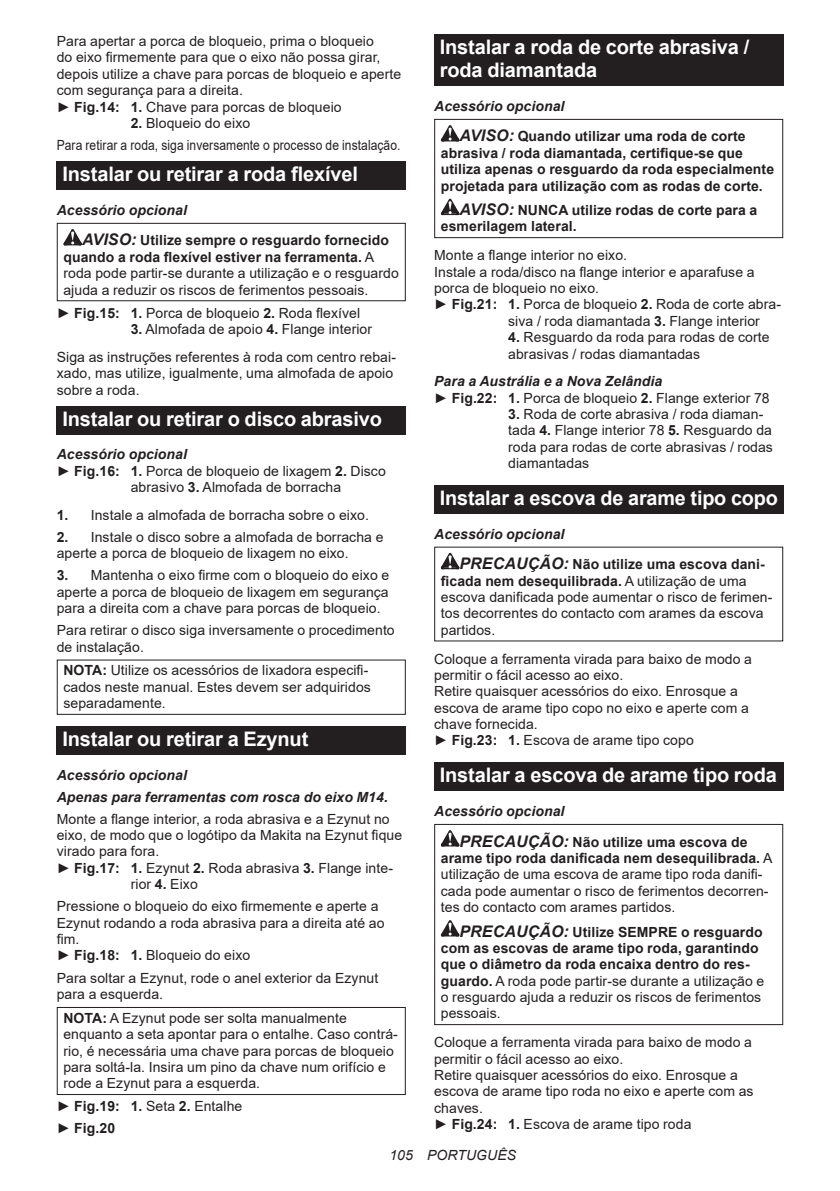
<style>
.page{position:relative;width:840px;height:1191px;background:#fff}
.page>*{position:absolute;margin:0;border:0;box-sizing:border-box;transform-origin:0 0}
.t1{font:700 20px/23.4px "Arial";letter-spacing:-.01em;color:#fff}
.t2{font:14px/16.4px "Arial";letter-spacing:.005em;color:#231f20}
.t3{font:700 14px/16.4px "Arial";letter-spacing:.005em;color:#231f20}
.t4{font:italic 700 14px/22px "Arial";letter-spacing:.005em;color:#231f20}
.t5{font:italic 14px "Arial";letter-spacing:.005em;color:#231f20}
.s1{font-weight:700}
.s2{font-style:italic}
.s3{font-style:italic;font-size:16px}
.s4{font-weight:400}
.s5{font-weight:700;font-style:italic}
</style>
<div class="page">
<div style="left:57px;top:161px;width:348px;height:29px;background:#231f20"></div>
<svg style="left:63px;top:229px;width:19px;height:16px"></svg>
<div style="left:57px;top:223px;width:348px;height:78px;border:1px solid #231f20"></div>
<div style="left:57px;top:406px;width:348px;height:28px;background:#231f20"></div>
<div style="left:57px;top:659px;width:348px;height:56px;border:1px solid #231f20"></div>
<div style="left:57px;top:726px;width:348px;height:28px;background:#231f20"></div>
<div style="left:57px;top:1007px;width:348px;height:88px;border:1px solid #231f20"></div>
<div style="left:434px;top:34px;width:348px;height:52px;background:#231f20"></div>
<svg style="left:440px;top:125px;width:19px;height:16px"></svg>
<svg style="left:440px;top:199px;width:19px;height:16px"></svg>
<div style="left:434px;top:119px;width:348px;height:119px;border:1px solid #231f20"></div>
<div style="left:434px;top:485px;width:348px;height:29px;background:#231f20"></div>
<svg style="left:440px;top:553px;width:19px;height:16px"></svg>
<div style="left:434px;top:762px;width:348px;height:29px;background:#231f20"></div>
<svg style="left:440px;top:830px;width:19px;height:16px"></svg>
<svg style="left:440px;top:920px;width:19px;height:16px"></svg>
<div style="left:434px;top:824px;width:348px;height:201px;border:1px solid #231f20"></div>
<p class="t2" style="left:57px;top:33px;width:346px">Para apertar a porca de bloqueio, prima o bloqueio<br>do eixo firmemente para que o eixo não possa girar, depois utilize a chave para porcas de bloqueio e aperte com segurança para a direita.<br>► <span class="s1">Fig.14: 1.</span> Chave para porcas de bloqueio</p>
<p class="t2" style="left:57px;top:112px;width:345px;line-height:22px;text-indent:74px"><span class="s1">2.</span> Bloqueio do eixo<br>Para retirar a roda, siga inversamente o processo de instalação.</p>
<h1 class="t1" style="left:62px;top:163px;width:297px">Instalar ou retirar a roda flexível</h1>
<p class="t3" style="left:82px;top:195px;width:308px;line-height:30.6px;text-indent:-25px"><span class="s2">Acessório opcional<br></span><span class="s3">AVISO:</span> Utilize sempre o resguardo fornecido</p>
<p class="t2" style="left:63px;top:249px;width:337px"><span class="s1">quando a roda flexível estiver na ferramenta.</span> A roda pode partir-se durante a utilização e o resguardo ajuda a reduzir os riscos de ferimentos pessoais.</p>
<p class="t2" style="left:57px;top:304px;width:305px">► <span class="s1">Fig.15: 1.</span> Porca de bloqueio <span class="s1">2.</span> Roda flexível</p>
<p class="t2" style="left:57px;top:315px;width:340px;line-height:27.8px;text-indent:74px"><span class="s1">3.</span> Almofada de apoio <span class="s1">4.</span> Flange interior<br>Siga as instruções referentes à roda com centro rebai-</p>
<p class="t2" style="left:57px;top:365px;width:338px">xado, mas utilize, igualmente, uma almofada de apoio sobre a roda.</p>
<h1 class="t1" style="left:62px;top:407px;width:321px">Instalar ou retirar o disco abrasivo</h1>
<p class="t4" style="left:57px;top:444px;width:132px">Acessório opcional</p>
<p class="t2" style="left:57px;top:462px;width:330px">► <span class="s1">Fig.16: 1.</span> Porca de bloqueio de lixagem <span class="s1">2.</span> Disco</p>
<p class="t2" style="left:131px;top:479px;width:212px">abrasivo <span class="s1">3.</span> Almofada de borracha</p>
<p class="t2" style="left:57px;top:506px;width:313px"><span class="s1">1.</span> Instale a almofada de borracha sobre o eixo.</p>
<p class="t2" style="left:57px;top:528px;width:328px"><span class="s1">2.</span> Instale o disco sobre a almofada de borracha e aperte a porca de bloqueio de lixagem no eixo.</p>
<p class="t2" style="left:57px;top:567px;width:334px;text-align:justify"><span class="s1">3.</span> Mantenha o eixo firme com o bloqueio do eixo e aperte a porca de bloqueio de lixagem em segurança para a direita com a chave para porcas de bloqueio.</p>
<p class="t2" style="left:57px;top:622px;width:339px">Para retirar o disco siga inversamente o procedimento de instalação.</p>
<p class="t2" style="left:63px;top:662px;width:309px"><span class="s1">NOTA:</span> Utilize os acessórios de lixadora especifi&shy;cados neste manual. Estes devem ser adquiridos separadamente.</p>
<h1 class="t1" style="left:62px;top:727px;width:247px">Instalar ou retirar a Ezynut</h1>
<p class="t4" style="left:57px;top:764px;width:332px">Acessório opcional<br>Apenas para ferramentas com rosca do eixo M14.</p>
<p class="t2" style="left:57px;top:810px;width:334px">Monte a flange interior, a roda abrasiva e a Ezynut no</p>
<p class="t2" style="left:57px;top:827px;width:347px">eixo, de modo que o logótipo da Makita na Ezynut fique</p>
<p class="t2" style="left:57px;top:843px;width:104px">virado para fora.</p>
<p class="t2" style="left:57px;top:859px;width:337px">► <span class="s1">Fig.17: 1.</span> Ezynut <span class="s1">2.</span> Roda abrasiva <span class="s1">3.</span> Flange inte-</p>
<p class="t2" style="left:131px;top:876px;width:68px">rior <span class="s1">4.</span> Eixo</p>
<p class="t2" style="left:57px;top:898px;width:329px">Pressione o bloqueio do eixo firmemente e aperte a Ezynut rodando a roda abrasiva para a direita até ao fim.<br>► <span class="s1">Fig.18: 1.</span> Bloqueio do eixo</p>
<p class="t2" style="left:57px;top:969px;width:323px">Para soltar a Ezynut, rode o anel exterior da Ezynut para a esquerda.</p>
<p class="t2" style="left:63px;top:1009px;width:336px"><span class="s1">NOTA:</span> A Ezynut pode ser solta manualmente enquanto a seta apontar para o entalhe. Caso contrá&shy;rio, é necessária uma chave para porcas de bloqueio para soltá-la. Insira um pino da chave num orifício e rode a Ezynut para a esquerda.</p>
<p class="t3" style="left:57px;top:1095px;width:187px;line-height:22px"><span class="s4">►</span> Fig.19: 1. <span class="s4">Seta</span> 2. <span class="s4">Entalhe ►</span> Fig.20</p>
<h1 class="t1" style="left:439px;top:36px;width:311px">Instalar a roda de corte abrasiva / roda diamantada</h1>
<p class="t3" style="left:459px;top:91px;width:287px;line-height:30.6px;text-indent:-25px"><span class="s2">Acessório opcional<br></span><span class="s3">AVISO:</span> Quando utilizar uma roda de corte</p>
<p class="t3" style="left:440px;top:145px;width:334px">abrasiva / roda diamantada, certifique-se que utiliza apenas o resguardo da roda especialmente projetada para utilização com as rodas de corte.</p>
<p class="t3" style="left:440px;top:202px;width:318px;text-indent:19px"><span class="s3">AVISO:</span> NUNCA utilize rodas de corte para a esmerilagem lateral.</p>
<p class="t2" style="left:434px;top:247px;width:194px">Monte a flange interior no eixo.</p>
<p class="t2" style="left:434px;top:263px;width:322px">Instale a roda/disco na flange interior e aparafuse a</p>
<p class="t2" style="left:434px;top:280px;width:166px">porca de bloqueio no eixo.</p>
<p class="t2" style="left:434px;top:296px;width:348px">► <span class="s1">Fig.21: 1.</span> Porca de bloqueio <span class="s1">2.</span> Roda de corte abra-</p>
<p class="t2" style="left:508px;top:312px;width:253px">siva / roda diamantada <span class="s1">3.</span> Flange interior</p>
<p class="t2" style="left:508px;top:329px;width:263px"><span class="s1">4.</span> Resguardo da roda para rodas de corte abrasivas / rodas diamantadas</p>
<p class="t2" style="left:434px;top:373px;width:337px"><span class="s5">Para a Austrália e a Nova Zelândia<br></span>► <span class="s1">Fig.22: 1.</span> Porca de bloqueio <span class="s1">2.</span> Flange exterior 78</p>
<p class="t2" style="left:508px;top:406px;width:266px"><span class="s1">3.</span> Roda de corte abrasiva / roda diaman&shy;tada <span class="s1">4.</span> Flange interior 78 <span class="s1">5.</span> Resguardo da roda para rodas de corte abrasivas / rodas diamantadas</p>
<h1 class="t1" style="left:439px;top:487px;width:339px">Instalar a escova de arame tipo copo</h1>
<p class="t3" style="left:459px;top:518px;width:306px;line-height:30.6px;text-indent:-25px"><span class="s2">Acessório opcional<br></span><span class="s3">PRECAUÇÃO:</span> Não utilize uma escova dani-</p>
<p class="t2" style="left:440px;top:572px;width:333px"><span class="s1">ficada nem desequilibrada.</span> A utilização de uma escova danificada pode aumentar o risco de ferimen&shy;tos decorrentes do contacto com arames da escova partidos.</p>
<p class="t2" style="left:434px;top:650px;width:319px">Coloque a ferramenta virada para baixo de modo a permitir o fácil acesso ao eixo.<br>Retire quaisquer acessórios do eixo. Enrosque a escova de arame tipo copo no eixo e aperte com a chave fornecida.<br>► <span class="s1">Fig.23: 1.</span> Escova de arame tipo copo</p>
<h1 class="t1" style="left:439px;top:764px;width:338px">Instalar a escova de arame tipo roda</h1>
<p class="t3" style="left:459px;top:796px;width:289px;line-height:30.6px;text-indent:-25px"><span class="s2">Acessório opcional<br></span><span class="s3">PRECAUÇÃO:</span> Não utilize uma escova de</p>
<p class="t2" style="left:440px;top:849px;width:333px"><span class="s1">arame tipo roda danificada nem desequilibrada.</span> A utilização de uma escova de arame tipo roda danifi&shy;cada pode aumentar o risco de ferimentos decorren&shy;tes do contacto com arames partidos.</p>
<p class="t3" style="left:440px;top:923px;width:325px;text-indent:19px"><span class="s3">PRECAUÇÃO:</span> Utilize SEMPRE o resguardo com as escovas de arame tipo roda, garantindo que o diâmetro da roda encaixa dentro do res&shy;guardo. <span class="s4">A roda pode partir-se durante a utilização e o resguardo ajuda a reduzir os riscos de ferimentos pessoais.</span></p>
<p class="t2" style="left:434px;top:1034px;width:321px">Coloque a ferramenta virada para baixo de modo a permitir o fácil acesso ao eixo.<br>Retire quaisquer acessórios do eixo. Enrosque a escova de arame tipo roda no eixo e aperte com as chaves.<br>► <span class="s1">Fig.24: 1.</span> Escova de arame tipo roda</p>
<p class="t5" style="left:389px;top:1146px;width:128px">105 PORTUGUÊS</p>
</div>
